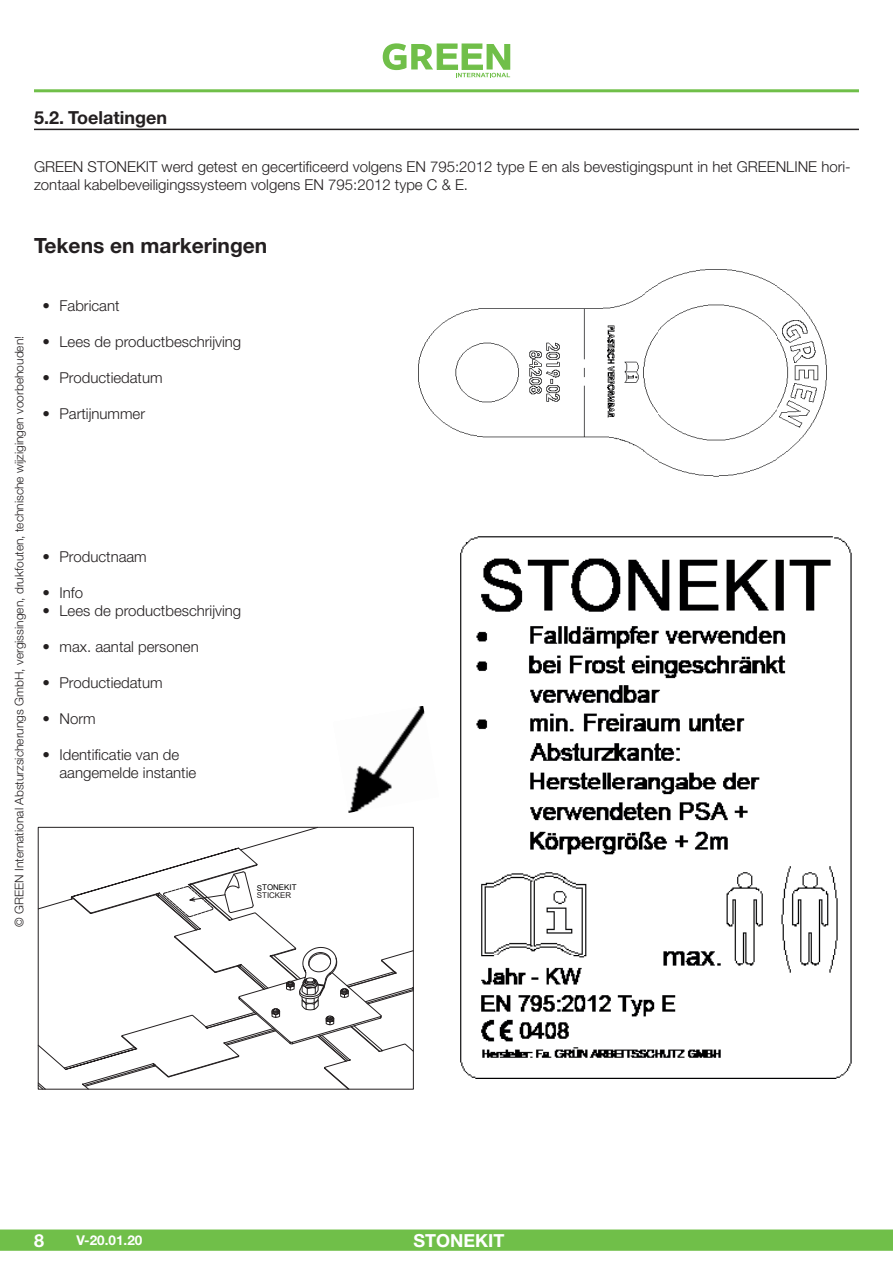
<style>
.page{position:relative;width:893px;height:1263px;background:#fff}
.page>*{position:absolute;margin:0;border:0;box-sizing:border-box;transform-origin:0 0}
.t1{font:700 21px "Helvetica Neue LT Std";color:#231f20}
.t2{font:700 18px "Helvetica Neue LT Std";color:#231f20}
.t3{font:700 18px "Helvetica Neue LT Std";color:#fff}
.t4{font:300 15px/18px "Helvetica Neue LT Std";color:#231f20}
.t5{font:700 13.5px "Helvetica Neue LT Std";color:#fff}
.t6{font:300 12px "Helvetica Neue LT Std";color:#231f20}
.t7{font:7.95px "Arial";color:#000001}
.t8{font:7.95px "Arial";color:#231f20}
</style>
<div class="page">
<svg style="left:383px;top:43px;width:127px;height:34px"></svg>
<hr style="left:34px;top:89px;width:825px;height:3px;background:#70bf49">
<svg style="left:0;top:1229px;width:893px;height:22px;background:#74c14e"></svg>
<hr style="left:34px;top:129px;width:825px;height:1px;background:#231f20">
<img style="left:348px;top:706px;width:77px;height:107px">
<svg style="left:40px;top:827px;width:374px;height:262px"></svg>
<div style="left:38px;top:827px;width:375px;height:262px;border:1px solid #231f20"></div>
<img style="left:418px;top:269px;width:409px;height:208px">
<img style="left:460px;top:536px;width:392px;height:543px">
<p class="t2" style="left:34px;top:107px;width:134px">5.2. Toelatingen</p>
<p class="t4" style="left:34px;top:157px;width:818px">GREEN STONEKIT werd getest en gecertificeerd volgens EN 795:2012 type E en als bevestigingspunt in het GREENLINE hori&shy;zontaal kabelbeveiligingssysteem volgens EN 795:2012 type C &amp; E.</p>
<h1 class="t1" style="left:34px;top:232px;width:235px">Tekens en markeringen</h1>
<p class="t6" style="left:12px;top:927px;width:592px;rotate:-90deg">© GREEN International Absturzsicherungs GmbH, vergissingen, drukfouten, technische wijzigingen voorbehouden!</p>
<p class="t4" style="left:43px;top:296px;width:79px">• Fabricant</p>
<p class="t4" style="left:43px;top:332px;width:200px">• Lees de productbeschrijving</p>
<p class="t4" style="left:43px;top:368px;width:122px">• Productiedatum</p>
<p class="t4" style="left:43px;top:404px;width:104px">• Partijnummer</p>
<p class="t4" style="left:43px;top:548px;width:106px">• Productnaam</p>
<p class="t4" style="left:43px;top:584px;width:42px">• Info</p>
<p class="t4" style="left:43px;top:602px;width:200px">• Lees de productbeschrijving</p>
<p class="t4" style="left:43px;top:638px;width:158px">• max. aantal personen</p>
<p class="t4" style="left:43px;top:674px;width:122px">• Productiedatum</p>
<p class="t4" style="left:43px;top:710px;width:55px">• Norm</p>
<p class="t4" style="left:60px;top:746px;width:138px;text-indent:-17px">• Identificatie van de aangemelde instantie</p>
<p class="t7" style="left:257px;top:882px;width:41px">STONEKIT</p>
<p class="t8" style="left:257px;top:890px;width:36px">STICKER</p>
<p class="t3" style="left:34px;top:1229px;width:12px">8</p>
<p class="t5" style="left:77px;top:1232px;width:67px">V-20.01.20</p>
<p class="t3" style="left:413px;top:1230px;width:92px">STONEKIT</p>
</div>
